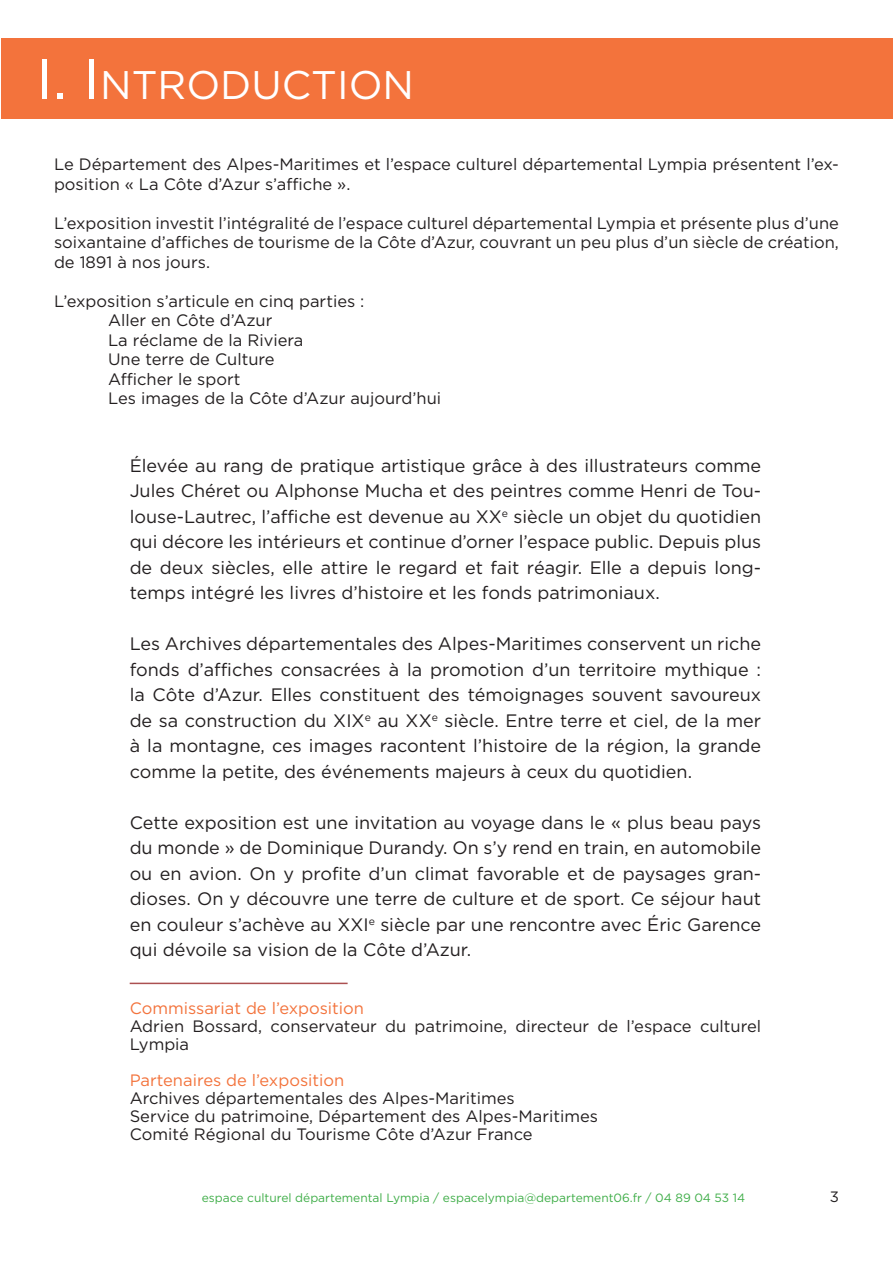
<style>
.page{position:relative;width:893px;height:1263px;background:#fff}
.page>*{position:absolute;margin:0;border:0;box-sizing:border-box;transform-origin:0 0}
.t1{font:39.9px "Gotham";color:#fff}
.t2{font:18px/25.5px "Gotham";color:#231f20;text-align:justify}
.t3{font:16.5px/19.5px "Gotham";color:#231f20}
.t4{font:16.5px "Gotham";color:#f3733c}
.t5{font:15px "Gotham";color:#231f20}
.t6{font:12px "Gotham";color:#40ae49}
.s1{font-size:57px}
</style>
<div class="page">
<hr style="left:130px;top:983px;width:218px;height:1px;background:#ab5051">
<div style="left:1px;top:38px;width:891px;height:81px;background:#f3733c"></div>
<p class="t1" style="left:36px;top:63px;width:380px"><span class="s1">I. I</span>NTRODUCTION</p>
<p class="t3" style="left:54px;top:154px;width:786px">Le Département des Alpes-Maritimes et l’espace culturel départemental Lympia présentent l’ex&shy;position « La Côte d’Azur s’affiche ».</p>
<p class="t3" style="left:54px;top:213px;width:786px;text-align:justify">L’exposition investit l’intégralité de l’espace culturel départemental Lympia et présente plus d’une soixantaine d’affiches de tourisme de la Côte d’Azur, couvrant un peu plus d’un siècle de création, de 1891 à nos jours.</p>
<p class="t3" style="left:54px;top:291px;width:312px">L’exposition s’articule en cinq parties :</p>
<p class="t3" style="left:108px;top:310px;width:166px">Aller en Côte d’Azur</p>
<p class="t3" style="left:108px;top:330px;width:197px">La réclame de la Riviera</p>
<p class="t3" style="left:108px;top:349px;width:168px">Une terre de Culture</p>
<p class="t3" style="left:108px;top:369px;width:134px">Afficher le sport</p>
<p class="t3" style="left:108px;top:388px;width:335px">Les images de la Côte d’Azur aujourd’hui</p>
<p class="t2" style="left:130px;top:452px;width:633px">Élevée au rang de pratique artistique grâce à des illustrateurs comme Jules Chéret ou Alphonse Mucha et des peintres comme Henri de Tou&shy;louse-Lautrec, l’affiche est devenue au XX<sup>e</sup> siècle un objet du quotidien qui décore les intérieurs et continue d’orner l’espace public. Depuis plus de deux siècles, elle attire le regard et fait réagir. Elle a depuis long&shy;temps intégré les livres d’histoire et les fonds patrimoniaux.</p>
<p class="t2" style="left:130px;top:631px;width:633px">Les Archives départementales des Alpes-Maritimes conservent un riche fonds d’affiches consacrées à la promotion d’un territoire mythique : la Côte d’Azur. Elles constituent des témoignages souvent savoureux de sa construction du XIX<sup>e</sup> au XX<sup>e</sup> siècle. Entre terre et ciel, de la mer à la montagne, ces images racontent l’histoire de la région, la grande comme la petite, des événements majeurs à ceux du quotidien.</p>
<p class="t2" style="left:130px;top:809px;width:633px">Cette exposition est une invitation au voyage dans le « plus beau pays du monde » de Dominique Durandy. On s’y rend en train, en automobile ou en avion. On y profite d’un climat favorable et de paysages gran&shy;dioses. On y découvre une terre de culture et de sport. Ce séjour haut en couleur s’achève au XXI<sup>e</sup> siècle par une rencontre avec Éric Garence qui dévoile sa vision de la Côte d’Azur.</p>
<p class="t4" style="left:130px;top:999px;width:236px">Commissariat de l’exposition</p>
<p class="t3" style="left:130px;top:1017px;width:633px;line-height:18px">Adrien Bossard, conservateur du patrimoine, directeur de l’espace culturel<br>Lympia</p>
<p class="t4" style="left:130px;top:1071px;width:216px">Partenaires de l’exposition</p>
<p class="t3" style="left:130px;top:1088px;width:387px">Archives départementales des Alpes-Maritimes</p>
<p class="t3" style="left:130px;top:1106px;width:470px">Service du patrimoine, Département des Alpes-Maritimes</p>
<p class="t3" style="left:130px;top:1124px;width:404px">Comité Régional du Tourisme Côte d’Azur France</p>
<p class="t6" style="left:202px;top:1191px;width:545px">espace culturel départemental Lympia / espacelympia@departement06.fr / 04 89 04 53 14</p>
<p class="t5" style="left:830px;top:1188px;width:11px">3</p>
</div>
